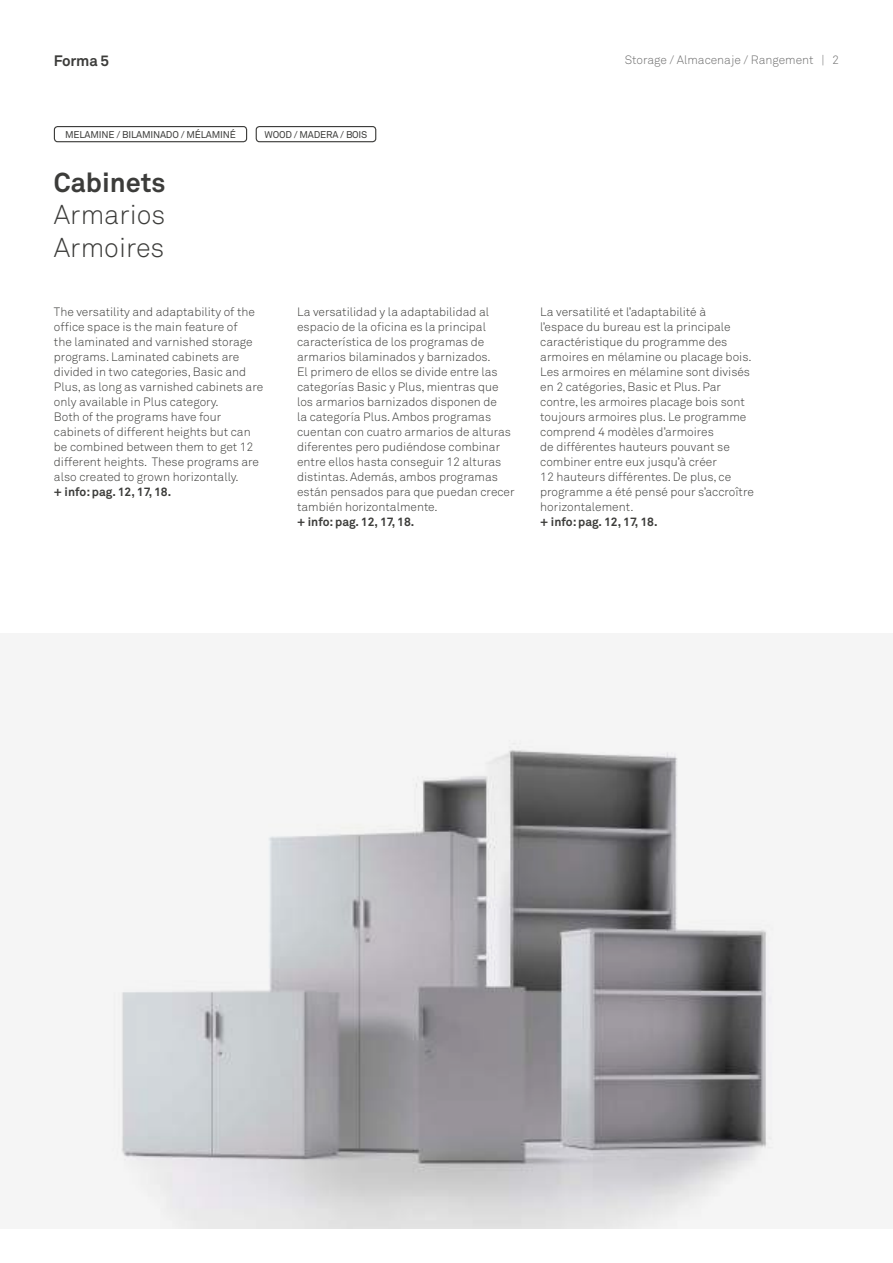
<style>
.page{position:relative;width:893px;height:1263px;background:#fff}
.page>*{position:absolute;margin:0;border:0;box-sizing:border-box;transform-origin:0 0}
.t1{font:300 27px/32.4px "Akkurat";color:#3c3c3a}
.t2{font:700 27px "Akkurat";color:#3c3c3a}
.t3{font:700 15px "Akkurat";letter-spacing:-.02em;color:#3c3c3a}
.t4{font:300 12px/15px "Akkurat";color:#3c3c3a}
.t5{font:700 12px "Akkurat";color:#3c3c3a}
.t6{font:300 12px "Akkurat";color:#6e6e6e}
.t7{font:9.75px "Akkurat";letter-spacing:-.02em;color:#3c3c3a}
</style>
<div class="page">
<img style="left:111px;top:739px;width:663px;height:490px">
<div style="left:54px;top:126px;width:193px;height:16px;border:1px solid #3c3c3a;border-radius:3px"></div>
<div style="left:256px;top:126px;width:120px;height:16px;border:1px solid #3c3c3a;border-radius:3px"></div>
<p class="t3" style="left:54px;top:51px;width:57px">Forma 5</p>
<p class="t7" style="left:65px;top:128px;width:172px">MELAMINE / BILAMINADO / MÉLAMINÉ</p>
<p class="t7" style="left:264px;top:128px;width:104px">WOOD / MADERA / BOIS</p>
<h1 class="t2" style="left:54px;top:165px;width:113px">Cabinets</h1>
<h1 class="t1" style="left:54px;top:198px;width:113px">Armarios<br>Armoires</h1>
<p class="t4" style="left:54px;top:304px;width:211px">The versatility and adaptability of the office space is the main feature of<br>the laminated and varnished storage programs. Laminated cabinets are divided in two categories, Basic and Plus, as long as varnished cabinets are only available in Plus category.<br>Both of the programs have four cabinets of different heights but can be combined between them to get 12 different heights. These programs are also created to grown horizontally.</p>
<p class="t5" style="left:54px;top:484px;width:119px">+ info: pag. 12, 17, 18.</p>
<p class="t4" style="left:297px;top:304px;width:219px">La versatilidad y la adaptabilidad al espacio de la oficina es la principal característica de los programas de armarios bilaminados y barnizados.<br>El primero de ellos se divide entre las categorías Basic y Plus, mientras que los armarios barnizados disponen de<br>la categoría Plus. Ambos programas cuentan con cuatro armarios de alturas diferentes pero pudiéndose combinar entre ellos hasta conseguir 12 alturas distintas. Además, ambos programas están pensados para que puedan crecer también horizontalmente.</p>
<p class="t5" style="left:297px;top:514px;width:119px">+ info: pag. 12, 17, 18.</p>
<p class="t6" style="left:625px;top:52px;width:216px">Storage / Almacenaje / Rangement | 2</p>
<p class="t4" style="left:540px;top:304px;width:215px">La versatilité et l’adaptabilité à<br>l’espace du bureau est la principale caractéristique du programme des armoires en mélamine ou placage bois.<br>Les armoires en mélamine sont divisés en 2 catégories, Basic et Plus. Par contre, les armoires placage bois sont toujours armoires plus. Le programme comprend 4 modèles d’armoires<br>de différentes hauteurs pouvant se combiner entre eux jusqu’à créer<br>12 hauteurs différentes. De plus, ce programme a été pensé pour s’accroître horizontalement.</p>
<p class="t5" style="left:540px;top:514px;width:119px">+ info: pag. 12, 17, 18.</p>
</div>
